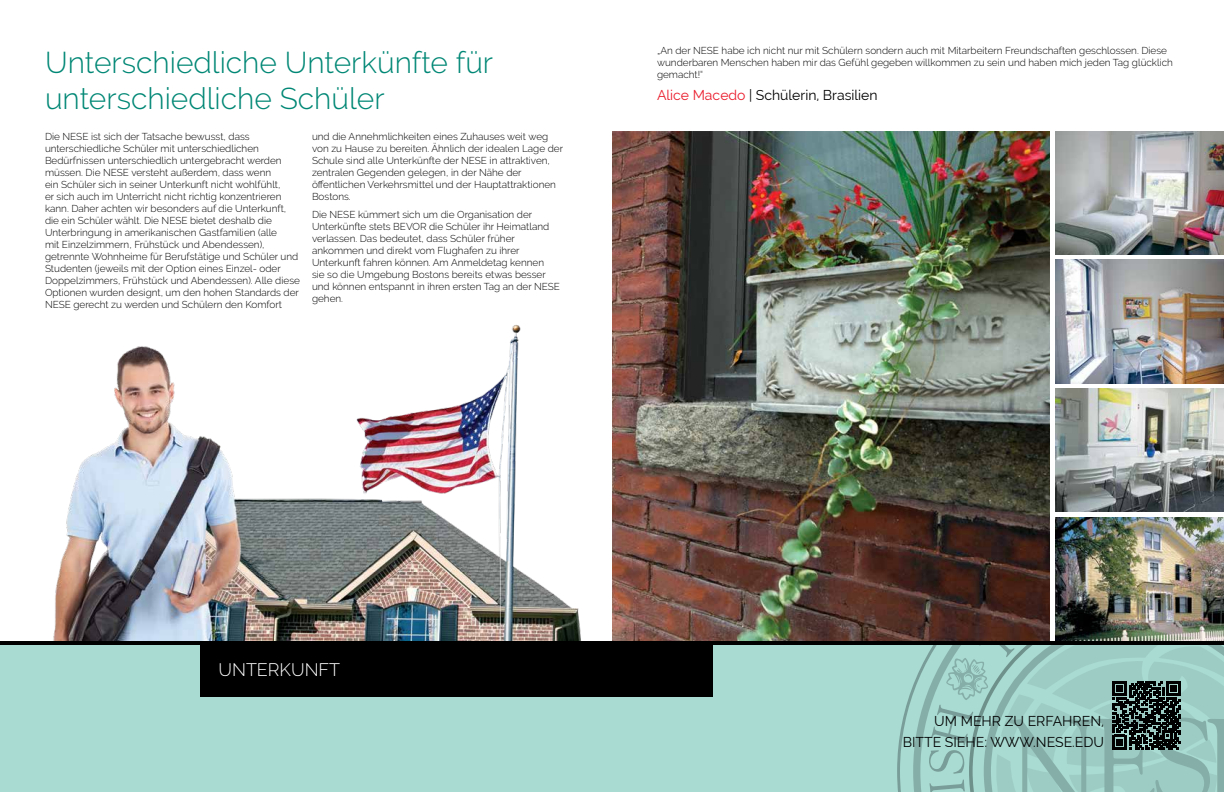
<style>
.page{position:relative;width:1224px;height:792px;background:#fff}
.page>*{position:absolute;margin:0;border:0;box-sizing:border-box;transform-origin:0 0}
.t1{font:300 30px/36px "Raleway";color:#008775}
.t2{font:300 18px "Raleway";color:#fff}
.t3{font:14px/21.3px "Raleway";color:#000;text-align:right}
.t4{font:300 10px/12px "Raleway";color:#000}
.s1{color:#ea1d2d}
</style>
<div class="page">
<div style="left:0;top:641px;width:1224px;height:151px;background:#a9dbd2"></div>
<svg style="left:897px;top:644px;width:32px;height:148px"></svg>
<img style="left:612px;top:131px;width:438px;height:510px">
<img style="left:53px;top:325px;width:528px;height:316px">
<div style="left:200px;top:643px;width:513px;height:54px;background:#000"></div>
<img style="left:1056px;top:131px;width:168px;height:123px">
<img style="left:1056px;top:260px;width:168px;height:123px">
<img style="left:1056px;top:389px;width:168px;height:123px">
<img style="left:1056px;top:518px;width:168px;height:123px">
<hr style="left:0;top:641px;width:1224px;height:3px;background:#000">
<svg style="left:929px;top:644px;width:295px;height:148px"></svg>
<h1 class="t1" style="left:45px;top:45px;width:450px">Unterschiedliche Unterkünfte für unterschiedliche Schüler</h1>
<p class="t4" style="left:657px;top:45px;width:518px">„An der NESE habe ich nicht nur mit Schülern sondern auch mit Mitarbeitern Freundschaften geschlossen. Diese wunderbaren Menschen haben mir das Gefühl gegeben willkommen zu sein und haben mich jeden Tag glücklich gemacht!“</p>
<h3 class="t3" style="left:657px;top:84px;width:222px"><span class="s1">Alice Macedo</span> | Schülerin, Brasilien</h3>
<p class="t4" style="left:45px;top:131px;width:256px">Die NESE ist sich der Tatsache bewusst, dass unterschiedliche Schüler mit unterschiedlichen Bedürfnissen unterschiedlich untergebracht werden müssen. Die NESE versteht außerdem, dass wenn<br>ein Schüler sich in seiner Unterkunft nicht wohlfühlt,<br>er sich auch im Unterricht nicht richtig konzentrieren kann. Daher achten wir besonders auf die Unterkunft, die ein Schüler wählt. Die NESE bietet deshalb die Unterbringung in amerikanischen Gastfamilien (alle<br>mit Einzelzimmern, Frühstück und Abendessen), getrennte Wohnheime für Berufstätige und Schüler und Studenten (jeweils mit der Option eines Einzel- oder Doppelzimmers, Frühstück und Abendessen). Alle diese Optionen wurden designt, um den hohen Standards der NESE gerecht zu werden und Schülern den Komfort</p>
<p class="t4" style="left:312px;top:131px;width:253px">und die Annehmlichkeiten eines Zuhauses weit weg von zu Hause zu bereiten. Ähnlich der idealen Lage der Schule sind alle Unterkünfte der NESE in attraktiven, zentralen Gegenden gelegen, in der Nähe der öffentlichen Verkehrsmittel und der Hauptattraktionen Bostons.</p>
<p class="t4" style="left:312px;top:209px;width:250px">Die NESE kümmert sich um die Organisation der Unterkünfte stets BEVOR die Schüler ihr Heimatland verlassen. Das bedeutet, dass Schüler früher ankommen und direkt vom Flughafen zu ihrer Unterkunft fahren können. Am Anmeldetag kennen<br>sie so die Umgebung Bostons bereits etwas besser und können entspannt in ihren ersten Tag an der NESE gehen.</p>
<h2 class="t2" style="left:219px;top:659px;width:123px">UNTERKUNFT</h2>
<h3 class="t3" style="left:903px;top:710px;width:203px">UM MEHR ZU ERFAHREN,<br>BITTE SIEHE: WWW.NESE.EDU</h3>
</div>
